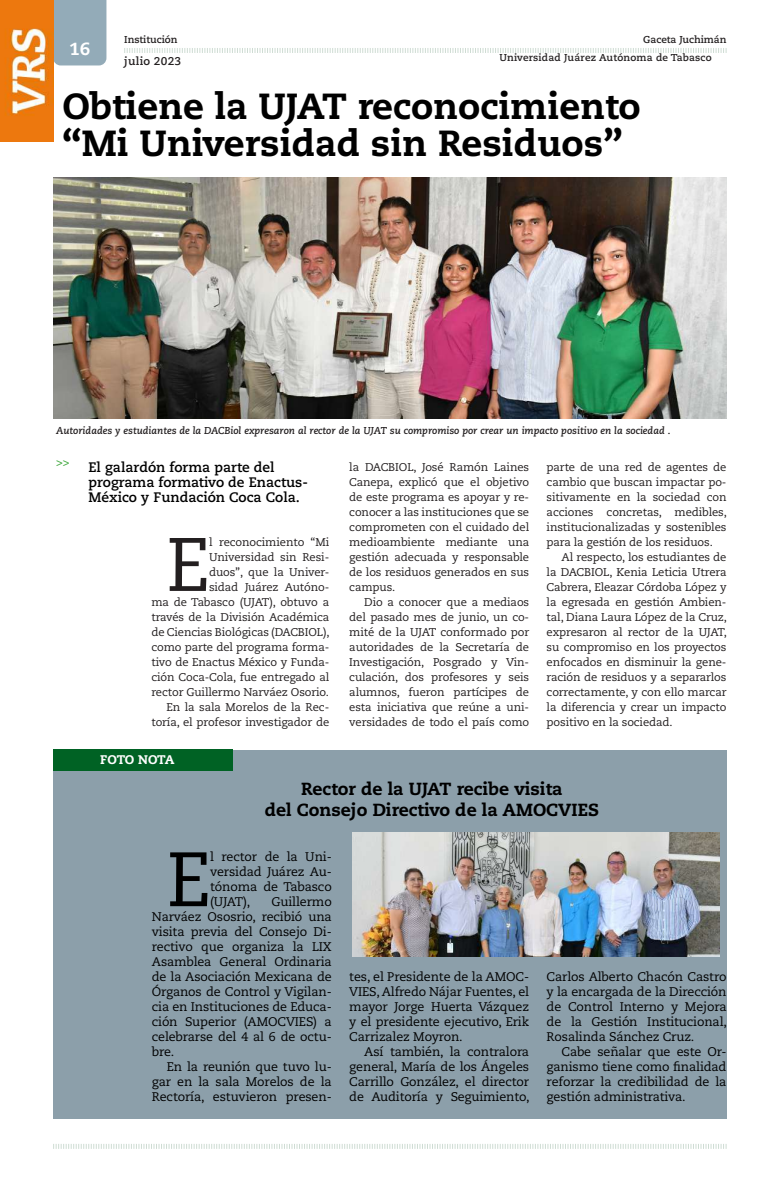
<style>
.page{position:relative;width:762px;height:1188px;background:#fff}
.page>*{position:absolute;margin:0;border:0;box-sizing:border-box;transform-origin:0 0}
.t1{font:76.75px "Caecilia LT Std";color:#000}
.t2{font:75.5px "Caecilia LT Std";color:#231f20}
.t3{font:800 36.25px/37.5px "Caecilia LT Std";color:#000}
.t4{font:800 17.5px/21px "Caecilia LT Std";color:#000;text-align:center}
.t5{font:800 17.5px "Caecilia LT Std";color:#fff}
.t6{font:700 13.75px/15px "Caecilia LT Std";color:#000}
.t7{font:12.5px/15px "Caecilia LT Std";letter-spacing:-.01em;color:#000;text-align:justify}
.t8{font:800 12.5px "Caecilia LT Std";letter-spacing:-.025em;color:#fff}
.t9{font:11.25px/15px "Caecilia LT Std";letter-spacing:-.01em;color:#231f20;text-align:justify}
.t10{font:700 11.25px "Caecilia LT Std";letter-spacing:.02em;color:#231f20}
.t11{font:700 11.25px "Caecilia LT Std";color:#44aa42}
.t12{font:italic 700 10px "Caecilia LT Std";color:#231f20}
.t13{font:700 10px "Caecilia LT Std";letter-spacing:.02em;color:#231f20}
.t14{font:700 10px "Caecilia LT Std";color:#231f20}
</style>
<div class="page">
<div style="left:53px;top:0;width:53px;height:65px;background:#93abb8"></div>
<svg style="left:53px;top:1144px;width:674px;height:5px"></svg>
<svg style="left:124px;top:48px;width:603px;height:5px"></svg>
<img style="left:53px;top:177px;width:673px;height:241px">
<div style="left:53px;top:749px;width:674px;height:369px;background:#8c9faa"></div>
<img style="left:352px;top:832px;width:367px;height:124px">
<div style="left:53px;top:749px;width:180px;height:22px;background:#006224"></div>
<img style="left:0;top:0;width:53px;height:142px">
<h3 class="t5" style="left:69px;top:38px;width:22px">16</h3>
<p class="t14" style="left:124px;top:34px;width:55px">Institución</p>
<p class="t10" style="left:124px;top:55px;width:59px">julio 2023</p>
<p class="t14" style="left:643px;top:34px;width:85px">Gaceta Juchimán</p>
<p class="t13" style="left:499px;top:51px;width:214px">Universidad Juárez Autónoma de Tabasco</p>
<h3 class="t3" style="left:62px;top:87px;width:580px">Obtiene la UJAT reconocimiento “Mi Universidad sin Residuos”</h3>
<p class="t12" style="left:56px;top:425px;width:616px">Autoridades y estudiantes de la DACBiol expresaron al rector de la UJAT su compromiso por crear un impacto positivo en la sociedad .</p>
<p class="t6" style="left:88px;top:460px;width:221px">El galardón forma parte del programa formativo de Enactus-<br>México y Fundación Coca Cola.</p>
<p class="t11" style="left:56px;top:456px;width:15px">&gt;&gt;</p>
<p class="t9" style="left:349px;top:459px;width:181px">la DACBIOL, José Ramón Laines Canepa, explicó que el objetivo de este programa es apoyar y re&shy;conocer a las instituciones que se comprometen con el cuidado del medioambiente mediante una gestión adecuada y responsable de los residuos generados en sus campus.</p>
<p class="t9" style="left:349px;top:594px;width:181px;text-indent:15px">Dio a conocer que a mediaos del pasado mes de junio, un co&shy;mité de la UJAT conformado por autoridades de la Secretaría de Investigación, Posgrado y Vin&shy;culación, dos profesores y seis alumnos, fueron partícipes de esta iniciativa que reúne a uni&shy;versidades de todo el país como</p>
<p class="t9" style="left:547px;top:459px;width:182px">parte de una red de agentes de cambio que buscan impactar po&shy;sitivamente en la sociedad con acciones concretas, medibles, institucionalizadas y sostenibles para la gestión de los residuos.</p>
<p class="t9" style="left:547px;top:549px;width:182px;text-indent:15px">Al respecto, los estudiantes de la DACBIOL, Kenia Leticia Utrera Cabrera, Eleazar Córdoba López y la egresada en gestión Ambien&shy;tal, Diana Laura López de la Cruz, expresaron al rector de la UJAT, su compromiso en los proyectos enfocados en disminuir la gene&shy;ración de residuos y a separarlos correctamente, y con ello marcar la diferencia y crear un impacto positivo en la sociedad.</p>
<p class="t9" style="left:151px;top:534px;width:180px;text-align:right">l reconocimiento “Mi<br>Universidad sin Resi-<br>duos”, que la Univer-<br>sidad Juárez Autóno-<br>ma de Tabasco (UJAT), obtuvo a través de la División Académica de Ciencias Biológicas (DACBIOL), como parte del programa forma&shy;tivo de Enactus México y Funda&shy;ción Coca-Cola, fue entregado al rector Guillermo Narváez Osorio.<br>En la sala Morelos de la Rec&shy;toría, el profesor investigador de</p>
<h2 class="t2" style="left:166px;top:521px;width:45px">E</h2>
<p class="t8" style="left:100px;top:751px;width:76px">FOTO NOTA</p>
<h3 class="t4" style="left:265px;top:778px;width:336px">Rector de la UJAT recibe visita<br>del Consejo Directivo de la AMOCVIES</h3>
<h1 class="t1" style="left:167px;top:834px;width:46px">E</h1>
<p class="t7" style="left:210px;top:849px;width:123px">l rector de la Uni&shy;versidad Juárez Au&shy;tónoma de Tabasco (UJAT),</p>
<p class="t7" style="left:152px;top:894px;width:181px;text-indent:120px">Guillermo Narváez Ososrio, recibió una visita previa del Consejo Di&shy;rectivo que organiza la LIX Asamblea General Ordinaria de la Asociación Mexicana de Órganos de Control y Vigilan&shy;cia en Instituciones de Educa&shy;ción Superior (AMOCVIES) a celebrarse del 4 al 6 de octu&shy;bre.</p>
<p class="t7" style="left:152px;top:1059px;width:181px;text-indent:15px">En la reunión que tuvo lu&shy;gar en la sala Morelos de la Rectoría, estuvieron presen-</p>
<p class="t7" style="left:349px;top:969px;width:181px">tes, el Presidente de la AMOC-VIES, Alfredo Nájar Fuentes, el mayor Jorge Huerta Vázquez y el presidente ejecutivo, Erik Carrizalez Moyron.</p>
<p class="t7" style="left:349px;top:1044px;width:182px;text-indent:15px">Así también, la contralora general, María de los Ángeles Carrillo González, el director de Auditoría y Seguimiento,</p>
<p class="t7" style="left:547px;top:969px;width:182px">Carlos Alberto Chacón Castro y la encargada de la Dirección de Control Interno y Mejora de la Gestión Institucional, Rosalinda Sánchez Cruz.</p>
<p class="t7" style="left:547px;top:1044px;width:181px;text-indent:15px">Cabe señalar que este Or&shy;ganismo tiene como finalidad reforzar la credibilidad de la gestión administrativa.</p>
</div>
